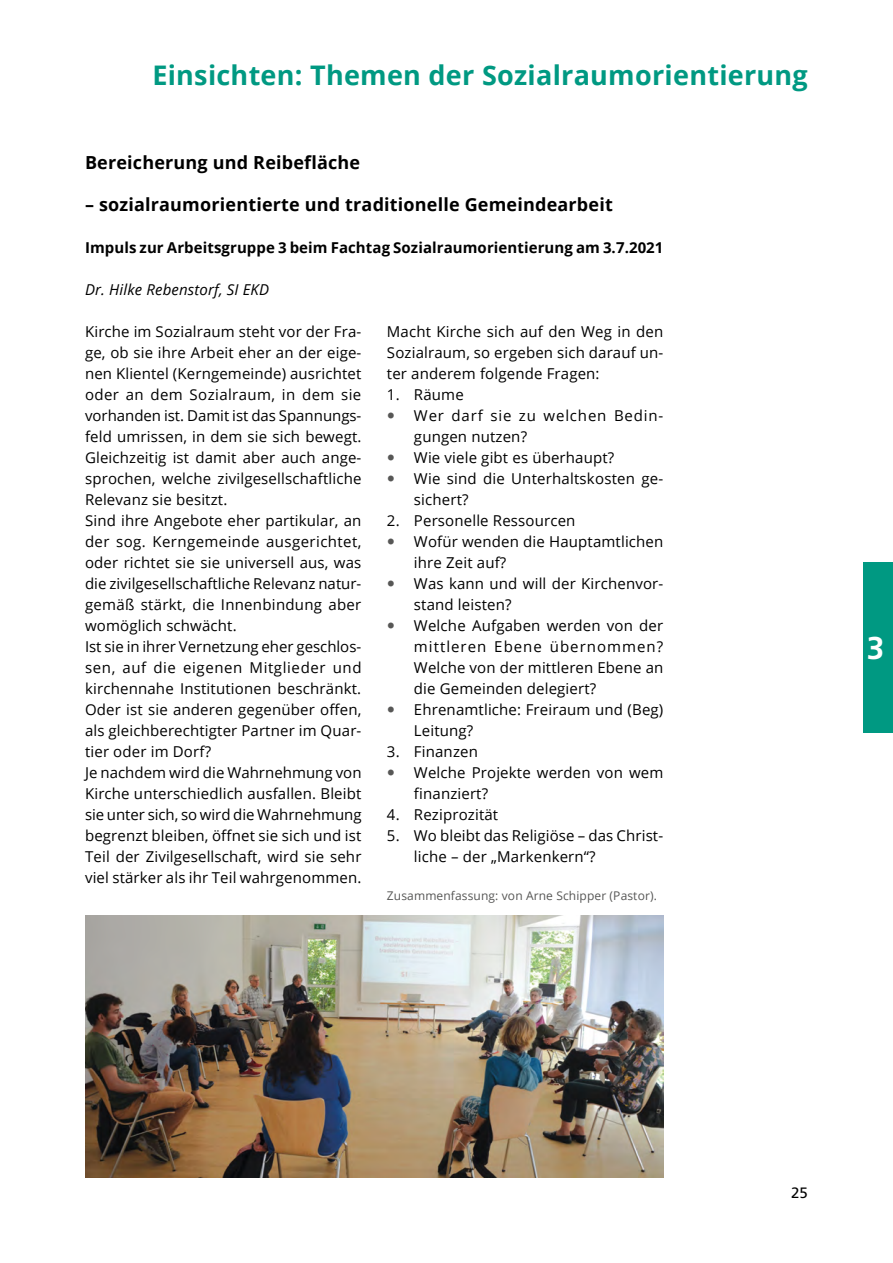
<style>
.page{position:relative;width:893px;height:1263px;background:#fff}
.page>*{position:absolute;margin:0;border:0;box-sizing:border-box;transform-origin:0 0}
.t1{font:700 31.5px "Frutiger LT Com";color:#fff}
.t2{font:700 27px "Open Sans";letter-spacing:.01em;color:#009982}
.t3{font:700 18px "Open Sans";letter-spacing:.01em;color:#000}
.t4{font:15px/21px "Open Sans";letter-spacing:.01em;color:#000}
.t5{font:700 15px "Open Sans";letter-spacing:.005em;color:#000}
.t6{font:italic 15px "Open Sans";letter-spacing:.01em;color:#000}
.t7{font:15px "Frutiger LT Com";color:#000}
.t8{font:12px "Open Sans";letter-spacing:.01em;color:#575756}
</style>
<div class="page">
<div style="left:863px;top:562px;width:30px;height:170px;background:#009982"></div>
<img style="left:85px;top:916px;width:578px;height:261px">
<h2 class="t2" style="left:152px;top:56px;width:657px">Einsichten: Themen der Sozialraumorientierung</h2>
<p class="t3" style="left:85px;top:150px;width:277px">Bereicherung und Reibefläche</p>
<p class="t3" style="left:85px;top:192px;width:529px">– sozialraumorientierte und traditionelle Gemeindearbeit</p>
<p class="t5" style="left:85px;top:237px;width:580px">Impuls zur Arbeitsgruppe 3 beim Fachtag Sozialraumorientierung am 3.7.2021</p>
<p class="t6" style="left:85px;top:279px;width:186px">Dr. Hilke Rebenstorf, SI EKD</p>
<p class="t4" style="left:85px;top:321px;width:278px">Kirche im Sozialraum steht vor der Fra&shy;ge, ob sie ihre Arbeit eher an der eige&shy;nen Klientel (Kerngemeinde) ausrichtet oder an dem Sozialraum, in dem sie vorhanden ist. Damit ist das Spannungs&shy;feld umrissen, in dem sie sich bewegt.<br>Gleichzeitig ist damit aber auch ange&shy;sprochen, welche zivilgesellschaftliche Relevanz sie besitzt.<br>Sind ihre Angebote eher partikular, an der sog. Kerngemeinde ausgerichtet, oder richtet sie sie universell aus, was die zivilgesellschaftliche Relevanz natur&shy;gemäß stärkt, die Innenbindung aber womöglich schwächt.<br>Ist sie in ihrer Vernetzung eher geschlos&shy;sen, auf die eigenen Mitglieder und kirchennahe Institutionen beschränkt.<br>Oder ist sie anderen gegenüber offen, als gleichberechtigter Partner im Quar&shy;tier oder im Dorf?<br>Je nachdem wird die Wahrnehmung von Kirche unterschiedlich ausfallen. Bleibt sie unter sich, so wird die Wahrnehmung begrenzt bleiben, öffnet sie sich und ist Teil der Zivilgesellschaft, wird sie sehr viel stärker als ihr Teil wahrgenommen.</p>
<p class="t4" style="left:387px;top:321px;width:278px;text-align:justify">Macht Kirche sich auf den Weg in den Sozialraum, so ergeben sich darauf un&shy;ter anderem folgende Fragen:</p>
<p class="t4" style="left:414px;top:384px;width:251px;text-indent:-27px">1. Räume<br>Wer darf sie zu welchen Bedin&shy;gungen nutzen?<br>Wie viele gibt es überhaupt?<br>Wie sind die Unterhaltskosten ge&shy;sichert?</p>
<p class="t4" style="left:414px;top:510px;width:251px;text-indent:-27px">2. Personelle Ressourcen<br>Wofür wenden die Hauptamtlichen ihre Zeit auf?<br>Was kann und will der Kirchenvor&shy;stand leisten?<br>Welche Aufgaben werden von der mittleren Ebene übernommen?<br>Welche von der mittleren Ebene an die Gemeinden delegiert?<br>Ehrenamtliche: Freiraum und (Beg)<br>Leitung?</p>
<p class="t4" style="left:414px;top:741px;width:251px;text-indent:-27px">3. Finanzen<br>Welche Projekte werden von wem finanziert?</p>
<p class="t4" style="left:387px;top:804px;width:113px">4. Reziprozität</p>
<p class="t4" style="left:414px;top:825px;width:251px;text-indent:-27px">5. Wo bleibt das Religiöse – das Christ&shy;liche – der „Markenkern“?</p>
<p class="t8" style="left:387px;top:887px;width:271px">Zusammenfassung: von Arne Schipper (Pastor).</p>
<h1 class="t1" style="left:867px;top:630px;width:19px">3</h1>
<p class="t7" style="left:791px;top:1184px;width:18px">25</p>
</div>
